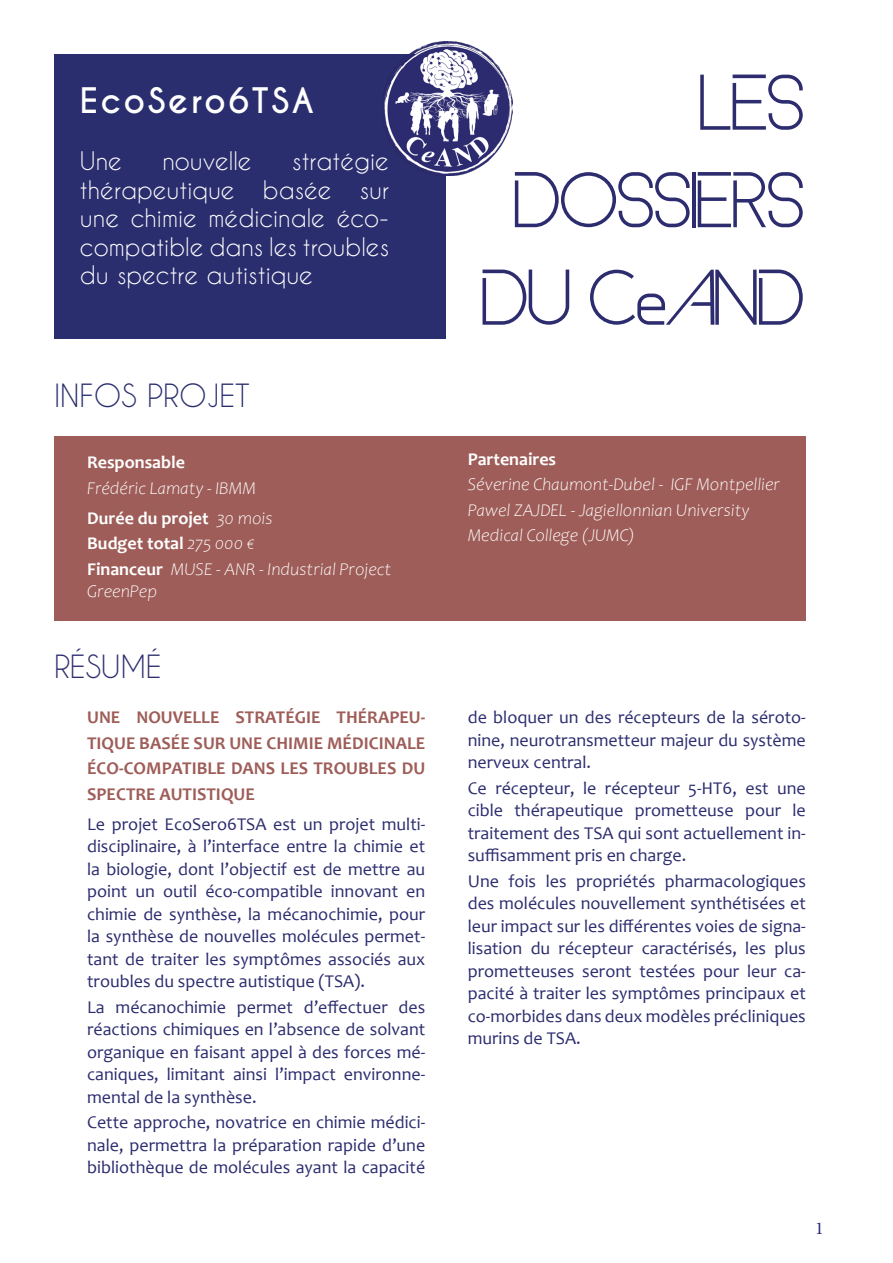
<style>
.page{position:relative;width:893px;height:1263px;background:#fff}
.page>*{position:absolute;margin:0;border:0;box-sizing:border-box;transform-origin:0 0}
.t1{font:75px/97.5px "Basicaline";letter-spacing:-.05em;color:#2c2c6f;text-align:right}
.t2{font:700 33px "Caviar Dreams";letter-spacing:.08em;color:#fff}
.t3{font:30px "Caviar Dreams";color:#2a2e6e}
.t4{font:30px "Caviar Dreams";color:#2c2c6f}
.t5{font:24px/28.5px "Caviar Dreams";color:#fff;text-align:justify}
.t6{font:18px/22.5px "Candara";color:#2c2c6f;text-align:justify}
.t7{font:italic 300 18px/25.5px "Candara";color:#fff}
.t8{font:700 18px/25.5px "Candara";color:#9e5d58;text-align:justify}
.t9{font:700 18px "Candara";color:#fff}
.t10{font:18px "Minion Pro";color:#2c2c6f}
.s1{font-weight:700;font-style:normal}
.s2{font-style:italic}
</style>
<div class="page">
<div style="left:54px;top:436px;width:752px;height:185px;background:#9e5d58"></div>
<div style="left:54px;top:54px;width:392px;height:284px;background:#2a2e6e"></div>
<img style="left:382px;top:41px;width:130px;height:134px">
<h2 class="t2" style="left:80px;top:81px;width:236px">EcoSero6TSA</h2>
<h3 class="t5" style="left:80px;top:146px;width:44px">Une</h3>
<h3 class="t5" style="left:162px;top:146px;width:91px">nouvelle</h3>
<h3 class="t5" style="left:80px;top:146px;width:311px;text-indent:212px">stratégie thérapeutique basée sur une chimie médicinale éco&shy;compatible dans les troubles du spectre autistique</h3>
<h3 class="t3" style="left:54px;top:378px;width:197px">INFOS PROJET</h3>
<p class="t9" style="left:87px;top:451px;width:99px">Responsable</p>
<p class="t7" style="left:87px;top:473px;width:187px;line-height:30px">Frédéric Lamaty - IBMM<br><span class="s1">Durée du projet</span> 30 mois</p>
<p class="t7" style="left:87px;top:531px;width:306px"><span class="s1">Budget total</span> 275 000 €<br><span class="s1">Financeur</span> MUSE - ANR - Industrial Project</p>
<p class="t7" style="left:87px;top:579px;width:71px">GreenPep</p>
<h3 class="t4" style="left:54px;top:649px;width:109px">RÉSUMÉ</h3>
<p class="t8" style="left:87px;top:704px;width:340px">UNE NOUVELLE STRATÉGIE THÉRAPEU-TIQUE BASÉE SUR UNE CHIMIE MÉDICINALE ÉCO-COMPATIBLE DANS LES TROUBLES DU SPECTRE AUTISTIQUE</p>
<p class="t6" style="left:87px;top:812px;width:340px">Le projet EcoSero6TSA est un projet multi&shy;disciplinaire, à l’interface entre la chimie et la biologie, dont l’objectif est de mettre au point un outil éco-compatible innovant en chimie de synthèse, la mécanochimie, pour la synthèse de nouvelles molécules permet&shy;tant de traiter les symptômes associés aux troubles du spectre autistique (TSA).</p>
<p class="t6" style="left:87px;top:995px;width:340px">La mécanochimie permet d’effectuer des réactions chimiques en l’absence de solvant organique en faisant appel à des forces mé&shy;caniques, limitant ainsi l’impact environne&shy;mental de la synthèse.</p>
<p class="t6" style="left:87px;top:1111px;width:340px">Cette approche, novatrice en chimie médici&shy;nale, permettra la préparation rapide d’une bibliothèque de molécules ayant la capacité</p>
<h1 class="t1" style="left:480px;top:54px;width:328px">LES<br>DOSSIERS<br>DU Ce<span class="s2">A</span>ND</h1>
<p class="t9" style="left:468px;top:448px;width:90px">Partenaires</p>
<p class="t7" style="left:468px;top:472px;width:314px">Séverine Chaumont-Dubel - IGF Montpellier<br>Pawel ZAJDEL - Jagiellonnian University<br>Medical College (JUMC)</p>
<p class="t6" style="left:468px;top:706px;width:340px">de bloquer un des récepteurs de la séroto&shy;nine, neurotransmetteur majeur du système nerveux central.</p>
<p class="t6" style="left:468px;top:776px;width:340px">Ce récepteur, le récepteur 5-HT6, est une cible thérapeutique prometteuse pour le traitement des TSA qui sont actuellement in&shy;suffisamment pris en charge.</p>
<p class="t6" style="left:468px;top:869px;width:340px">Une fois les propriétés pharmacologiques des molécules nouvellement synthétisées et leur impact sur les différentes voies de signa&shy;lisation du récepteur caractérisés, les plus prometteuses seront testées pour leur ca&shy;pacité à traiter les symptômes principaux et co-morbides dans deux modèles précliniques murins de TSA.</p>
<p class="t10" style="left:815px;top:1216px;width:10px">1</p>
</div>
